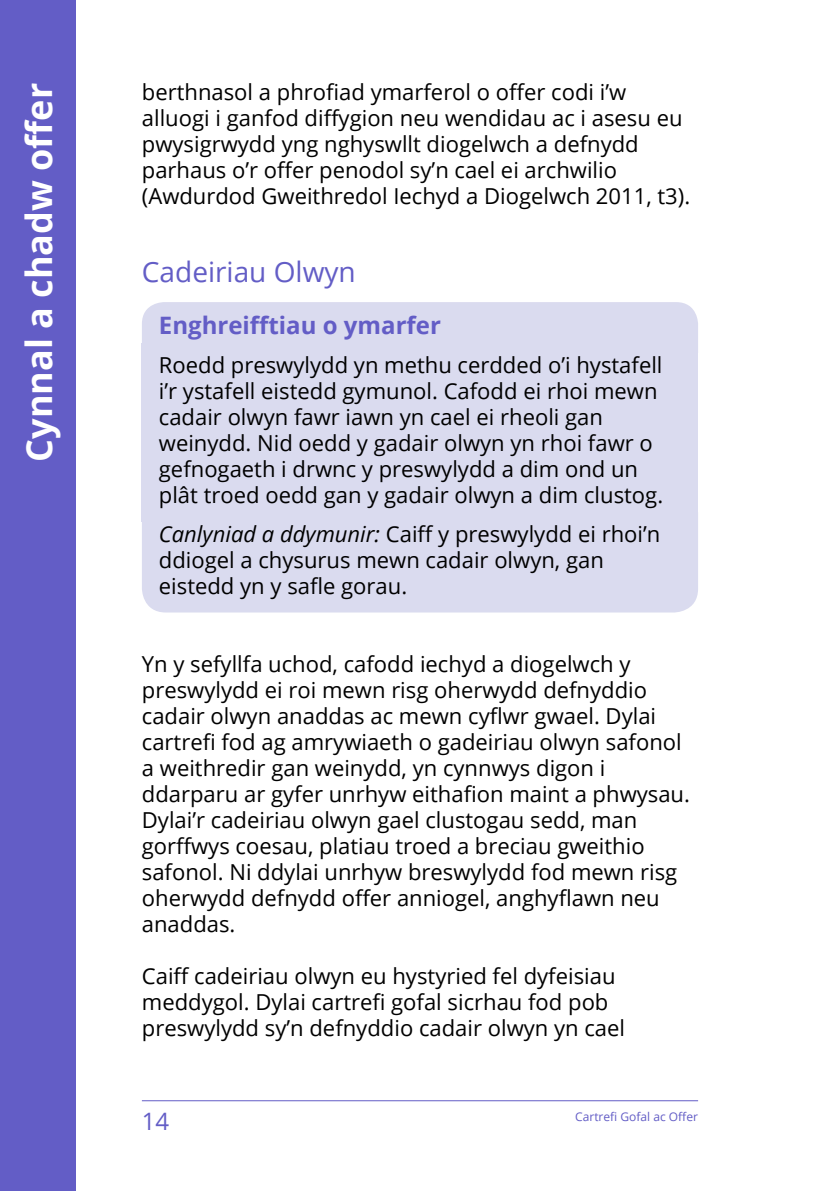
<style>
.page{position:relative;width:840px;height:1191px;background:#fff}
.page>*{position:absolute;margin:0;border:0;box-sizing:border-box;transform-origin:0 0}
.t1{font:700 36px "Open Sans";color:#fff}
.t2{font:28px "Open Sans";color:#635dc6}
.t3{font:700 24px "Open Sans";color:#635dc6}
.t4{font:24px "Open Sans";color:#635dc6}
.t5{font:22px/26px "Open Sans";color:#000}
.t6{font:12px "Open Sans";color:#635dc6}
.s1{font-style:italic}
</style>
<div class="page">
<hr style="left:142px;top:1100px;width:555px;height:1px;background:#635dc6">
<div style="left:0;top:0;width:75px;height:1191px;background:#635dc6"></div>
<div style="left:142px;top:302px;width:555px;height:41px;background:#dadbef"></div>
<div style="left:142px;top:343px;width:555px;height:178px;background:#dadbef"></div>
<div style="left:142px;top:521px;width:555px;height:91px;background:#dadbef"></div>
<h1 class="t1" style="left:14px;top:462px;width:380px;rotate:-90deg">Cynnal a chadw offer</h1>
<p class="t5" style="left:142px;top:78px;width:549px">berthnasol a phrofiad ymarferol o offer codi i’w alluogi i ganfod diffygion neu wendidau ac i asesu eu pwysigrwydd yng nghyswllt diogelwch a defnydd parhaus o’r offer penodol sy’n cael ei archwilio (Awdurdod Gweithredol Iechyd a Diogelwch 2011, t3).</p>
<p class="t2" style="left:142px;top:253px;width:215px">Cadeiriau Olwyn</p>
<p class="t3" style="left:159px;top:308px;width:283px">Enghreifftiau o ymarfer</p>
<p class="t5" style="left:159px;top:351px;width:505px">Roedd preswylydd yn methu cerdded o’i hystafell i’r ystafell eistedd gymunol. Cafodd ei rhoi mewn cadair olwyn fawr iawn yn cael ei rheoli gan weinydd. Nid oedd y gadair olwyn yn rhoi fawr o gefnogaeth i drwnc y preswylydd a dim ond un plât troed oedd gan y gadair olwyn a dim clustog.</p>
<p class="t5" style="left:159px;top:520px;width:502px"><span class="s1">Canlyniad a ddymunir:</span> Caiff y preswylydd ei rhoi’n ddiogel a chysurus mewn cadair olwyn, gan eistedd yn y safle gorau.</p>
<p class="t5" style="left:142px;top:650px;width:549px">Yn y sefyllfa uchod, cafodd iechyd a diogelwch y preswylydd ei roi mewn risg oherwydd defnyddio cadair olwyn anaddas ac mewn cyflwr gwael. Dylai cartrefi fod ag amrywiaeth o gadeiriau olwyn safonol a weithredir gan weinydd, yn cynnwys digon i ddarparu ar gyfer unrhyw eithafion maint a phwysau.<br>Dylai’r cadeiriau olwyn gael clustogau sedd, man gorffwys coesau, platiau troed a breciau gweithio safonol. Ni ddylai unrhyw breswylydd fod mewn risg oherwydd defnydd offer anniogel, anghyflawn neu anaddas.</p>
<p class="t5" style="left:142px;top:963px;width:484px">Caiff cadeiriau olwyn eu hystyried fel dyfeisiau meddygol. Dylai cartrefi gofal sicrhau fod pob preswylydd sy’n defnyddio cadair olwyn yn cael</p>
<p class="t4" style="left:142px;top:1104px;width:29px">14</p>
<p class="t6" style="left:575px;top:1108px;width:124px">Cartrefi Gofal ac Offer</p>
</div>
